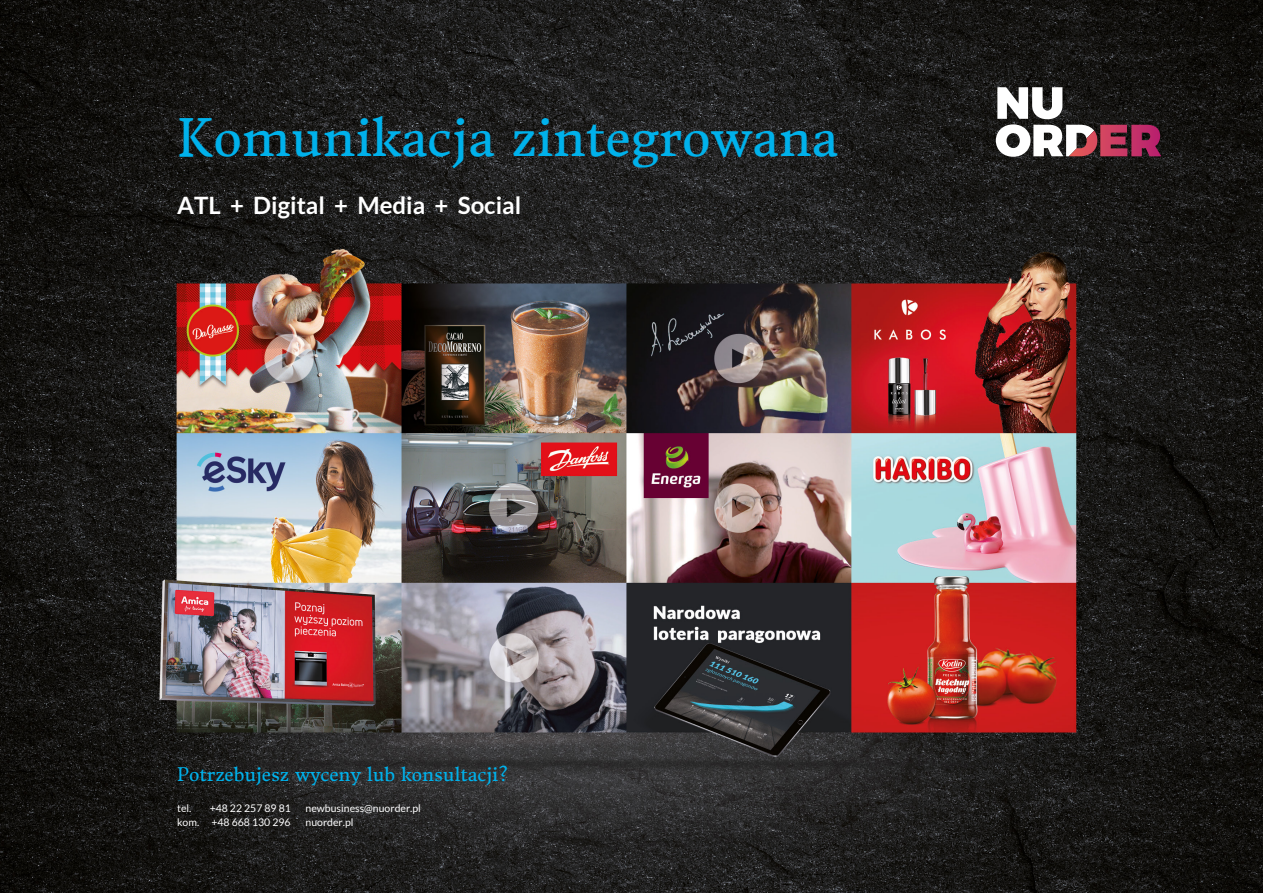
<style>
.page{position:relative;width:1263px;height:893px;background:#fff}
.page>*{position:absolute;margin:0;border:0;box-sizing:border-box;transform-origin:0 0}
.t1{font:49.5px "Donegal One";color:#00b1eb}
.t2{font:700 24px "Lato";color:#fff}
.t3{font:18px "Donegal One";color:#00b1eb}
.t4{font:10.5px/14px "Lato";color:#fff;text-align:right}
</style>
<div class="page">
<img style="left:0;top:0;width:1263px;height:893px">
<svg style="left:996px;top:87px;width:165px;height:70px"></svg>
<h1 class="t1" style="left:177px;top:108px;width:662px">Komunikacja zintegrowana</h1>
<h2 class="t2" style="left:177px;top:192px;width:346px">ATL + Digital + Media + Social</h2>
<h3 class="t3" style="left:177px;top:763px;width:332px">Potrzebujesz wyceny lub konsultacji?</h3>
<p class="t4" style="left:177px;top:801px;width:16px">tel.</p>
<p class="t4" style="left:177px;top:801px;width:115px">+48 22 257 89 81<br>kom. +48 668 130 296</p>
<p class="t4" style="left:305px;top:801px;width:117px;text-align:left">newbusiness@nuorder.pl nuorder.pl</p>
</div>
